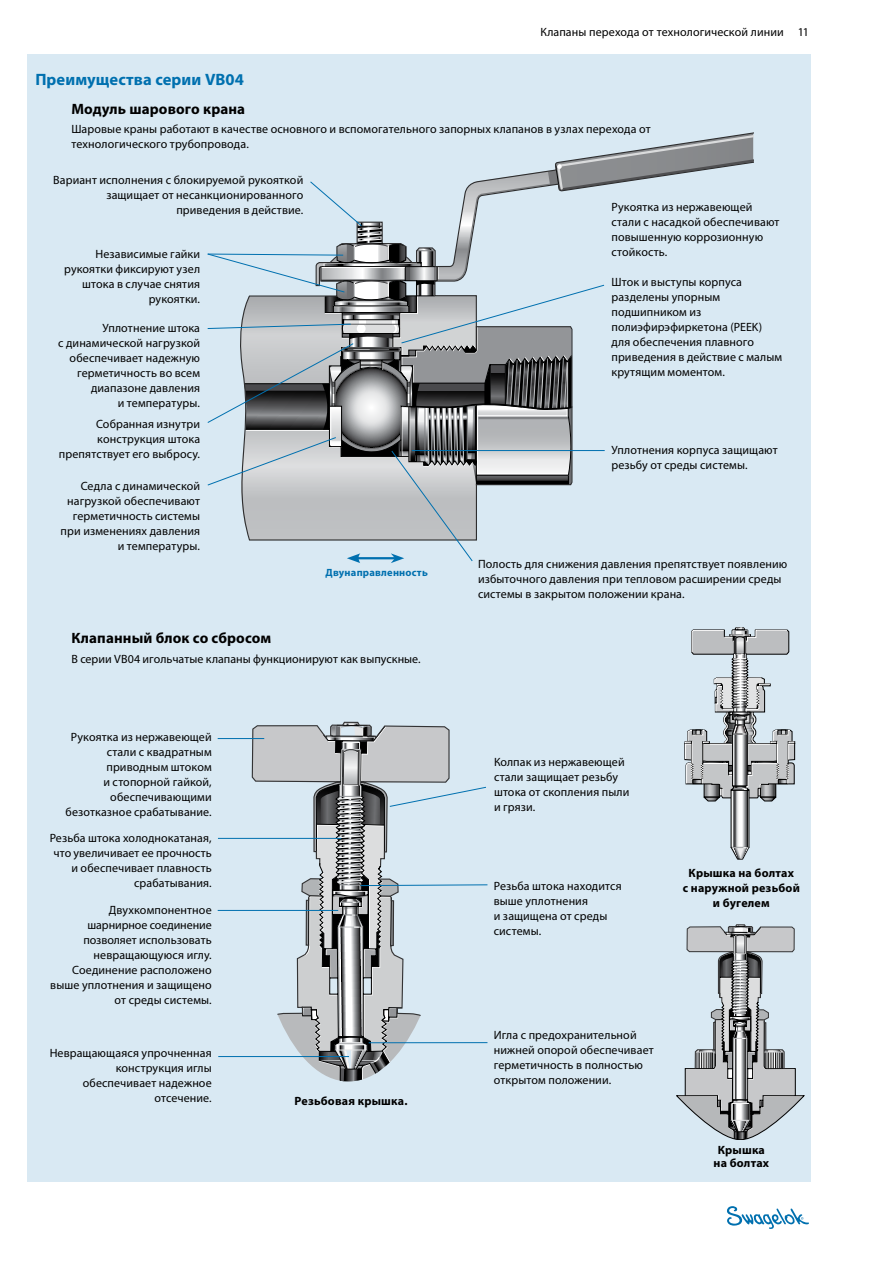
<style>
.page{position:relative;width:893px;height:1263px;background:#fff}
.page>*{position:absolute;margin:0;border:0;box-sizing:border-box;transform-origin:0 0}
.section_hd{font:700 16.5px "Myriad Pro";letter-spacing:.005em;color:#0070af}
.subhd{font:700 15px "Myriad Pro";letter-spacing:.005em;color:#000}
.BC{font:12px/15px "Myriad Pro";letter-spacing:.01em;color:#000;text-align:right}
.image_title{font:700 12px/15px "Myriad Pro";letter-spacing:.015em;color:#000;text-align:center}
.image_title-2{font:700 10.5px "Myriad Pro";letter-spacing:.02em;color:#0070af}
</style>
<div class="page">
<div style="left:27px;top:54px;width:783px;height:1128px;background:#d9e9f3"></div>
<svg style="left:676px;top:924px;width:129px;height:216px"></svg>
<svg style="left:733px;top:801px;width:14px;height:45px"></svg>
<div style="left:731px;top:790px;width:18px;height:58px;border:1px solid #000"></div>
<svg style="left:730px;top:847px;width:19px;height:13px"></svg>
<svg style="left:684px;top:627px;width:111px;height:174px"></svg>
<svg style="left:217px;top:721px;width:271px;height:360px"></svg>
<hr style="left:369px;top:1042px;width:118px;height:1px;background:#0070af">
<hr style="left:218px;top:910px;width:120px;height:1px;background:#0070af">
<svg style="left:207px;top:132px;width:546px;height:431px"></svg>
<svg style="left:727px;top:1206px;width:82px;height:23px"></svg>
<p class="section_hd" style="left:35px;top:69px;width:210px">Преимущества серии VB04</p>
<p class="BC" style="left:540px;top:24px;width:270px">Клапаны перехода от технологической линии 11</p>
<p class="subhd" style="left:71px;top:99px;width:175px">Модуль шарового крана</p>
<p class="BC" style="left:71px;top:122px;width:581px;text-align:left">Шаровые краны работают в качестве основного и вспомогательного запорных клапанов в узлах перехода от технологического трубопровода.</p>
<p class="BC" style="left:53px;top:173px;width:251px">Вариант исполнения с блокируемой рукояткой защищает от несанкционированного приведения в действие.</p>
<p class="BC" style="left:611px;top:199px;width:170px;text-align:left">Рукоятка из нержавеющей стали с насадкой обеспечивают повышенную коррозионную</p>
<p class="BC" style="left:96px;top:246px;width:106px">Независимые гайки</p>
<p class="BC" style="left:611px;top:244px;width:56px">стойкость.</p>
<p class="BC" style="left:64px;top:261px;width:137px">рукоятки фиксируют узел штока в случае снятия рукоятки.</p>
<p class="BC" style="left:611px;top:275px;width:172px;text-align:left">Шток и выступы корпуса разделены упорным подшипником из полиэфирэфиркетона (PEEK) для обеспечения плавного приведения в действие с малым крутящим моментом.</p>
<p class="BC" style="left:58px;top:320px;width:143px">Уплотнение штока<br>с динамической нагрузкой обеспечивает надежную герметичность во всем диапазоне давления<br>и температуры.</p>
<p class="BC" style="left:59px;top:416px;width:143px">Собранная изнутри конструкция штока препятствует его выбросу.</p>
<p class="BC" style="left:61px;top:478px;width:141px">Седла с динамической нагрузкой обеспечивают герметичность системы при изменениях давления и температуры.</p>
<p class="image_title-2" style="left:326px;top:566px;width:104px">Двунаправленность</p>
<p class="subhd" style="left:71px;top:628px;width:201px">Клапанный блок со сбросом</p>
<p class="BC" style="left:71px;top:651px;width:350px">В серии VB04 игольчатые клапаны функционируют как выпускные.</p>
<p class="BC" style="left:66px;top:730px;width:148px">Рукоятка из нержавеющей стали с квадратным приводным штоком<br>и стопорной гайкой, обеспечивающими безотказное срабатывание.</p>
<p class="BC" style="left:50px;top:830px;width:164px">Резьба штока холоднокатаная, что увеличивает ее прочность и обеспечивает плавность срабатывания.</p>
<p class="BC" style="left:50px;top:902px;width:163px">Двухкомпонентное шарнирное соединение позволяет использовать невращающуюся иглу.<br>Соединение расположено выше уплотнения и защищено от среды системы.</p>
<p class="BC" style="left:50px;top:1046px;width:164px">Невращающаяся упрочненная конструкция иглы обеспечивает надежное отсечение.</p>
<p class="image_title" style="left:295px;top:1093px;width:114px">Резьбовая крышка.</p>
<p class="BC" style="left:611px;top:443px;width:168px;text-align:left">Уплотнения корпуса защищают резьбу от среды системы.</p>
<p class="BC" style="left:478px;top:556px;width:311px;text-align:left">Полость для снижения давления препятствует появлению избыточного давления при тепловом расширении среды системы в закрытом положении крана.</p>
<p class="BC" style="left:494px;top:754px;width:137px;text-align:left">Колпак из нержавеющей стали защищает резьбу штока от скопления пыли и грязи.</p>
<p class="BC" style="left:494px;top:878px;width:130px;text-align:left">Резьба штока находится выше уплотнения<br>и защищена от среды системы.</p>
<p class="image_title" style="left:683px;top:865px;width:118px">Крышка на болтах<br>с наружной резьбой и бугелем</p>
<p class="BC" style="left:494px;top:1027px;width:161px;text-align:left">Игла с предохранительной нижней опорой обеспечивает герметичность в полностью открытом положении.</p>
<p class="image_title" style="left:713px;top:1142px;width:57px;line-height:13.5px">Крышка на болтах</p>
</div>
